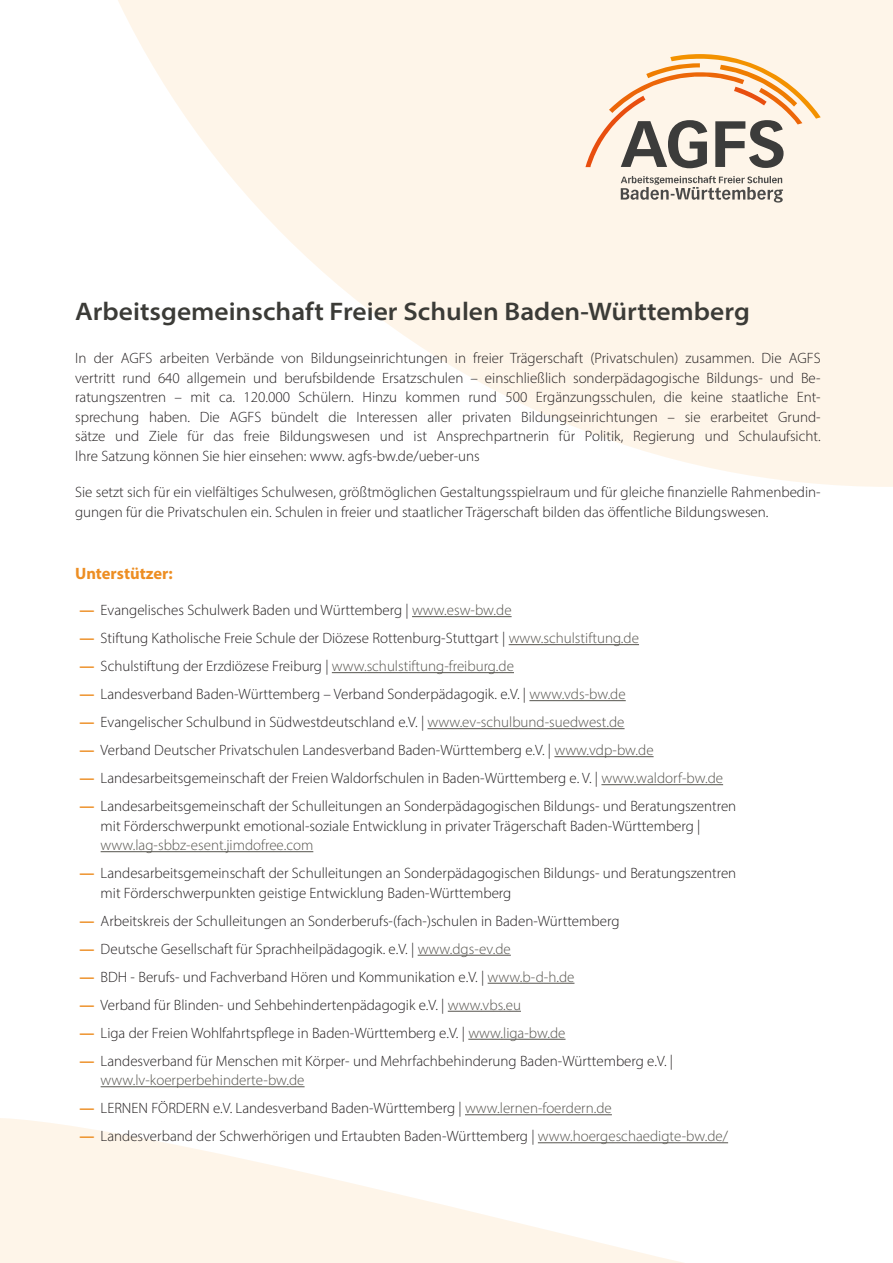
<style>
.page{position:relative;width:893px;height:1263px;background:#fff}
.page>*{position:absolute;margin:0;border:0;box-sizing:border-box;transform-origin:0 0}
.t1{font:25.5px "Myriad Variable Concept";color:#3b3b37}
.t2{font:700 16.5px "Myriad Pro";color:#ed8e23}
.t3{font:300 15px/19.5px "Myriad Pro";color:#231f20}
.t4{font:300 15px "Myriad Pro";color:#56544e}
.s1{font-weight:700;color:#ed8e23}
.s2{color:#56544e}
</style>
<div class="page">
<svg style="left:118px;top:0;width:775px;height:487px;fill:#fef5e9"></svg>
<svg style="left:0;top:1118px;width:729px;height:145px;fill:#fef5e9"></svg>
<hr style="left:412px;top:616px;width:100px;height:1px;background:#56544e">
<hr style="left:509px;top:644px;width:130px;height:1px;background:#56544e">
<hr style="left:332px;top:672px;width:182px;height:1px;background:#56544e">
<hr style="left:529px;top:700px;width:97px;height:1px;background:#56544e">
<hr style="left:427px;top:728px;width:198px;height:1px;background:#56544e">
<hr style="left:554px;top:756px;width:100px;height:1px;background:#56544e">
<hr style="left:601px;top:784px;width:122px;height:1px;background:#56544e">
<hr style="left:101px;top:851px;width:212px;height:1px;background:#56544e">
<hr style="left:418px;top:955px;width:93px;height:1px;background:#56544e">
<hr style="left:488px;top:983px;width:86px;height:1px;background:#56544e">
<hr style="left:448px;top:1011px;width:73px;height:1px;background:#56544e">
<hr style="left:468px;top:1039px;width:97px;height:1px;background:#56544e">
<hr style="left:101px;top:1086px;width:204px;height:1px;background:#56544e">
<hr style="left:465px;top:1114px;width:147px;height:1px;background:#56544e">
<hr style="left:538px;top:1142px;width:190px;height:1px;background:#56544e">
<svg style="left:621px;top:176px;width:162px;height:27px;background:#c6c0b7"></svg>
<svg style="left:585px;top:54px;width:236px;height:114px;background:#e2ceba"></svg>
<h1 class="t1" style="left:75px;top:297px;width:676px">Arbeitsgemeinschaft Freier Schulen Baden-Württemberg</h1>
<p class="t3" style="left:75px;top:348px;width:747px;text-align:justify">In der AGFS arbeiten Verbände von Bildungseinrichtungen in freier Trägerschaft (Privatschulen) zusammen. Die AGFS vertritt rund 640 allgemein und berufsbildende Ersatzschulen – einschließlich sonderpädagogische Bildungs- und Be&shy;ratungszentren – mit ca. 120.000 Schülern. Hinzu kommen rund 500 Ergänzungsschulen, die keine staatliche Ent&shy;sprechung haben. Die AGFS bündelt die Interessen aller privaten Bildungseinrichtungen – sie erarbeitet Grund&shy;sätze und Ziele für das freie Bildungswesen und ist Ansprechpartnerin für Politik, Regierung und Schulaufsicht.<br>Ihre Satzung können Sie hier einsehen: www. agfs-bw.de/ueber-uns</p>
<p class="t3" style="left:75px;top:482px;width:747px">Sie setzt sich für ein vielfältiges Schulwesen, größtmöglichen Gestaltungsspielraum und für gleiche finanzielle Rahmenbedin&shy;gungen für die Privatschulen ein. Schulen in freier und staatlicher Trägerschaft bilden das öffentliche Bildungswesen.</p>
<p class="t2" style="left:75px;top:562px;width:99px">Unterstützer:</p>
<p class="t3" style="left:79px;top:600px;width:434px"><span class="s1">—</span> Evangelisches Schulwerk Baden und Württemberg | <span class="s2">www.esw-bw.de</span></p>
<p class="t3" style="left:79px;top:628px;width:561px"><span class="s1">—</span> Stiftung Katholische Freie Schule der Diözese Rottenburg-Stuttgart | <span class="s2">www.schulstiftung.de</span></p>
<p class="t3" style="left:79px;top:656px;width:436px"><span class="s1">—</span> Schulstiftung der Erzdiözese Freiburg | <span class="s2">www.schulstiftung-freiburg.de</span></p>
<p class="t3" style="left:79px;top:684px;width:548px"><span class="s1">—</span> Landesverband Baden-Württemberg – Verband Sonderpädagogik. e.V. | <span class="s2">www.vds-bw.de</span></p>
<p class="t3" style="left:79px;top:712px;width:547px"><span class="s1">—</span> Evangelischer Schulbund in Südwestdeutschland e.V. | <span class="s2">www.ev-schulbund-suedwest.de</span></p>
<p class="t3" style="left:79px;top:740px;width:576px"><span class="s1">—</span> Verband Deutscher Privatschulen Landesverband Baden-Württemberg e.V. | <span class="s2">www.vdp-bw.de</span></p>
<p class="t3" style="left:79px;top:768px;width:645px"><span class="s1">—</span> Landesarbeitsgemeinschaft der Freien Waldorfschulen in Baden-Württemberg e. V. | <span class="s2">www.waldorf-bw.de</span></p>
<p class="t3" style="left:101px;top:796px;width:637px;text-indent:-21px"><span class="s1">—</span> Landesarbeitsgemeinschaft der Schulleitungen an Sonderpädagogischen Bildungs- und Beratungszentren mit Förderschwerpunkt emotional-soziale Entwicklung in privater Trägerschaft Baden-Württemberg |</p>
<p class="t4" style="left:101px;top:836px;width:214px">www.lag-sbbz-esent.jimdofree.com</p>
<p class="t3" style="left:101px;top:863px;width:637px;text-indent:-21px"><span class="s1">—</span> Landesarbeitsgemeinschaft der Schulleitungen an Sonderpädagogischen Bildungs- und Beratungszentren mit Förderschwerpunkten geistige Entwicklung Baden-Württemberg</p>
<p class="t3" style="left:79px;top:911px;width:542px"><span class="s1">—</span> Arbeitskreis der Schulleitungen an Sonderberufs-(fach-)schulen in Baden-Württemberg</p>
<p class="t3" style="left:79px;top:939px;width:433px"><span class="s1">—</span> Deutsche Gesellschaft für Sprachheilpädagogik. e.V. | <span class="s2">www.dgs-ev.de</span></p>
<p class="t3" style="left:79px;top:967px;width:497px"><span class="s1">—</span> BDH - Berufs- und Fachverband Hören und Kommunikation e.V. | <span class="s2">www.b-d-h.de</span></p>
<p class="t3" style="left:79px;top:995px;width:443px"><span class="s1">—</span> Verband für Blinden- und Sehbehindertenpädagogik e.V. | <span class="s2">www.vbs.eu</span></p>
<p class="t3" style="left:79px;top:1023px;width:488px"><span class="s1">—</span> Liga der Freien Wohlfahrtspflege in Baden-Württemberg e.V. | <span class="s2">www.liga-bw.de</span></p>
<p class="t3" style="left:101px;top:1051px;width:574px;text-indent:-21px"><span class="s1">—</span> Landesverband für Menschen mit Körper- und Mehrfachbehinderung Baden-Württemberg e.V. | <span class="s2">www.lv-koerperbehinderte-bw.de</span></p>
<p class="t3" style="left:79px;top:1098px;width:534px"><span class="s1">—</span> LERNEN FÖRDERN e.V. Landesverband Baden-Württemberg | <span class="s2">www.lernen-foerdern.de</span></p>
<p class="t3" style="left:79px;top:1126px;width:650px"><span class="s1">—</span> Landesverband der Schwerhörigen und Ertaubten Baden-Württemberg | <span class="s2">www.hoergeschaedigte-bw.de/</span></p>
</div>
